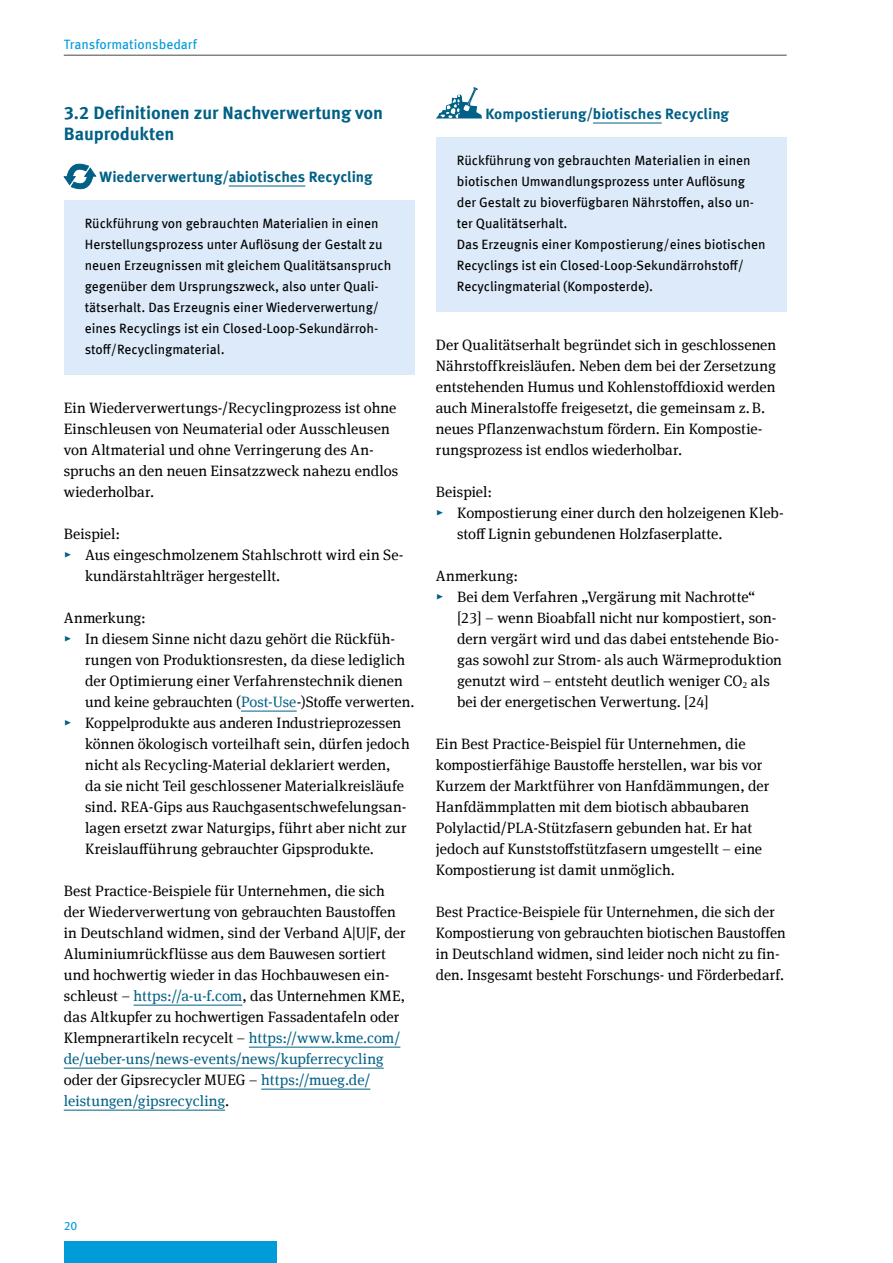
<style>
.page{position:relative;width:893px;height:1263px;background:#fff}
.page>*{position:absolute;margin:0;border:0;box-sizing:border-box;transform-origin:0 0}
.Innenseiten_H3_Headline{font:700 18px/21px "Meta Offc";letter-spacing:-.005em;color:#006085}
.Innenseiten_P_Copy{font:15px/21px "Meta Serif Offc";letter-spacing:.005em;color:#000}
.Innenseiten_H4_Headline_Abstand_dunkelbl{font:700 15px "Meta Offc";color:#006085}
.Innenseiten_P_Copy_ohne_Abstand{font:15px "Meta Serif Offc";letter-spacing:.005em;color:#000}
.Infoboxen_P_Copy_STG_Infotext_einspaltig{font:13.5px/21px "Meta Offc";color:#000}
.t1{font:13.5px "Meta Offc";color:#009bd9}
.t2{font:12px "Meta Offc";color:#009bd9}
.s1{color:#006085}
</style>
<div class="page">
<div style="left:64px;top:1242px;width:212px;height:21px;background:#009bd9"></div>
<hr style="left:64px;top:55px;width:723px;height:1px;background:#484847">
<hr style="left:229px;top:186px;width:76px;height:1px;background:#006085">
<div style="left:64px;top:201px;width:351px;height:174px;background:#dceaf9"></div>
<hr style="left:241px;top:711px;width:56px;height:1px;background:#006085">
<hr style="left:134px;top:1005px;width:108px;height:1px;background:#006085">
<hr style="left:249px;top:1047px;width:151px;height:1px;background:#006085">
<hr style="left:64px;top:1068px;width:320px;height:1px;background:#006085">
<hr style="left:261px;top:1089px;width:109px;height:1px;background:#006085">
<hr style="left:64px;top:1110px;width:161px;height:1px;background:#006085">
<svg style="left:63px;top:163px;width:34px;height:27px"></svg>
<hr style="left:593px;top:123px;width:69px;height:1px;background:#006085">
<div style="left:436px;top:138px;width:351px;height:174px;background:#dceaf9"></div>
<svg style="left:436px;top:87px;width:46px;height:32px"></svg>
<p class="t1" style="left:64px;top:36px;width:135px">Transformationsbedarf</p>
<h3 class="Innenseiten_H3_Headline" style="left:64px;top:102px;width:321px">3.2 Definitionen zur Nachverwertung von<br>Bauprodukten</h3>
<h4 class="Innenseiten_H4_Headline_Abstand_dunkelbl" style="left:99px;top:167px;width:275px">Wiederverwertung/abiotisches Recycling</h4>
<p class="Infoboxen_P_Copy_STG_Infotext_einspaltig" style="left:85px;top:213px;width:308px">Rückführung von gebrauchten Materialien in einen Herstellungsprozess unter Auflösung der Gestalt zu neuen Erzeugnissen mit gleichem Qualitätsanspruch gegenüber dem Ursprungszweck, also unter Quali&shy;tätserhalt. Das Erzeugnis einer Wiederverwertung/ eines Recyclings ist ein Closed-Loop-Sekundärroh&shy;stoff/Recyclingmaterial.</p>
<p class="Innenseiten_P_Copy" style="left:64px;top:397px;width:336px">Ein Wiederverwertungs-/Recyclingprozess ist ohne Einschleusen von Neumaterial oder Ausschleusen von Altmaterial und ohne Verringerung des An&shy;spruchs an den neuen Einsatzzweck nahezu endlos wiederholbar.</p>
<p class="Innenseiten_P_Copy_ohne_Abstand" style="left:64px;top:525px;width:58px">Beispiel:</p>
<p class="Innenseiten_P_Copy" style="left:85px;top:544px;width:320px;text-indent:-21px"><span class="s1">▸</span> Aus eingeschmolzenem Stahlschrott wird ein Se&shy;kundärstahlträger hergestellt.</p>
<p class="Innenseiten_P_Copy_ohne_Abstand" style="left:64px;top:609px;width:84px">Anmerkung:</p>
<p class="Innenseiten_P_Copy" style="left:85px;top:628px;width:331px;text-indent:-21px"><span class="s1">▸</span> In diesem Sinne nicht dazu gehört die Rückfüh&shy;rungen von Produktionsresten, da diese lediglich der Optimierung einer Verfahrenstechnik dienen und keine gebrauchten (<span class="s1">Post-Use</span>-)Stoffe verwerten.</p>
<p class="Innenseiten_P_Copy" style="left:85px;top:712px;width:326px;text-indent:-21px"><span class="s1">▸</span> Koppelprodukte aus anderen Industrieprozessen können ökologisch vorteilhaft sein, dürfen jedoch nicht als Recycling-Material deklariert werden, da sie nicht Teil geschlossener Materialkreisläufe sind. REA-Gips aus Rauchgasentschwefelungsan&shy;lagen ersetzt zwar Naturgips, führt aber nicht zur Kreislaufführung gebrauchter Gipsprodukte.</p>
<p class="Innenseiten_P_Copy" style="left:64px;top:880px;width:343px">Best Practice-Beispiele für Unternehmen, die sich der Wiederverwertung von gebrauchten Baustoffen in Deutschland widmen, sind der Verband A|U|F, der Aluminiumrückflüsse aus dem Bauwesen sortiert und hochwertig wieder in das Hochbauwesen ein&shy;schleust – <span class="s1">https://a-u-f.com</span>, das Unternehmen KME, das Altkupfer zu hochwertigen Fassadentafeln oder Klempnerartikeln recycelt – <span class="s1">https://www.kme.com/ de/ueber-uns/news-events/news/ kupferrecycling </span>oder der Gipsrecycler MUEG – <span class="s1">https://mueg.de/ leistungen/gipsrecycling</span>.</p>
<h4 class="Innenseiten_H4_Headline_Abstand_dunkelbl" style="left:485px;top:104px;width:245px">Kompostierung/biotisches Recycling</h4>
<p class="Infoboxen_P_Copy_STG_Infotext_einspaltig" style="left:457px;top:150px;width:310px">Rückführung von gebrauchten Materialien in einen biotischen Umwandlungsprozess unter Auflösung der Gestalt zu bioverfügbaren Nährstoffen, also un&shy;ter Qualitätserhalt.<br>Das Erzeugnis einer Kompostierung/eines biotischen Recyclings ist ein Closed-Loop-Sekundärrohstoff/ Recyclingmaterial (Komposterde).</p>
<p class="Innenseiten_P_Copy" style="left:436px;top:334px;width:342px">Der Qualitätserhalt begründet sich in geschlossenen Nährstoffkreisläufen. Neben dem bei der Zersetzung entstehenden Humus und Kohlenstoffdioxid werden auch Mineralstoffe freigesetzt, die gemeinsam z.B. neues Pflanzenwachstum fördern. Ein Kompostie&shy;rungsprozess ist endlos wiederholbar.</p>
<p class="Innenseiten_P_Copy_ohne_Abstand" style="left:436px;top:483px;width:58px">Beispiel:</p>
<p class="Innenseiten_P_Copy" style="left:457px;top:502px;width:328px;text-indent:-21px"><span class="s1">▸</span> Kompostierung einer durch den holzeigenen Kleb&shy;stoff Lignin gebundenen Holzfaserplatte.</p>
<p class="Innenseiten_P_Copy_ohne_Abstand" style="left:436px;top:567px;width:84px">Anmerkung:</p>
<p class="Innenseiten_P_Copy" style="left:457px;top:586px;width:326px;text-indent:-21px"><span class="s1">▸</span> Bei dem Verfahren „Vergärung mit Nachrotte“ [23] – wenn Bioabfall nicht nur kompostiert, son&shy;dern vergärt wird und das dabei entstehende Bio&shy;gas sowohl zur Strom- als auch Wärmeproduktion genutzt wird – entsteht deutlich weniger CO<sub>2</sub> als bei der energetischen Verwertung. [24]</p>
<p class="Innenseiten_P_Copy" style="left:436px;top:733px;width:335px">Ein Best Practice-Beispiel für Unternehmen, die kompostierfähige Baustoffe herstellen, war bis vor Kurzem der Marktführer von Hanfdämmungen, der Hanfdämmplatten mit dem biotisch abbaubaren Polylactid/PLA-Stützfasern gebunden hat. Er hat jedoch auf Kunststoffstützfasern umgestellt – eine Kompostierung ist damit unmöglich.</p>
<p class="Innenseiten_P_Copy" style="left:436px;top:901px;width:351px">Best Practice-Beispiele für Unternehmen, die sich der Kompostierung von gebrauchten biotischen Baustoffen in Deutschland widmen, sind leider noch nicht zu fin&shy;den. Insgesamt besteht Forschungs- und Förderbedarf.</p>
<p class="t2" style="left:64px;top:1218px;width:15px">20</p>
</div>
